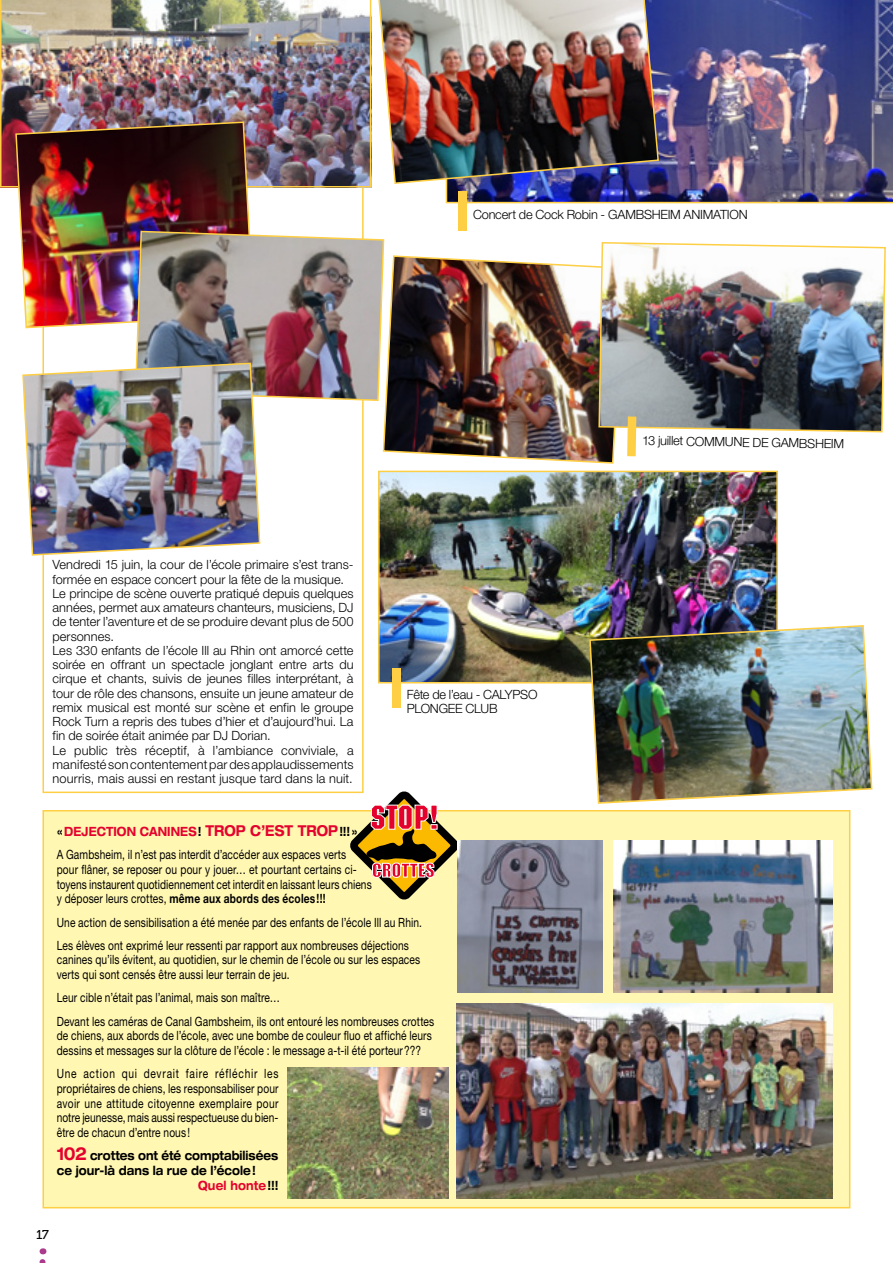
<style>
.page{position:relative;width:893px;height:1263px;background:#fff}
.page>*{position:absolute;margin:0;border:0;box-sizing:border-box;transform-origin:0 0}
.t1{font:17.4px "Impact";color:#e4022d}
.t2{font:12.75px/14.7px "Ford";letter-spacing:.01em;color:#000;scale:.8 1}
.t3{font:300 12.75px/14.2px "Ford";letter-spacing:.005em;color:#000}
.t4{font:700 expanded 12.75px "Ford";color:#000;scale:.8 1}
.t5{font:300 12.75px "Ford";letter-spacing:-.015em;color:#000}
.t6{font:300 12.75px/14.2px "Ford";letter-spacing:-.02em;color:#000}
.t7{font:700 expanded 12.75px "Ford";letter-spacing:.015em;color:#e4032e;scale:.8 1}
.t8{font:12.75px "Museo 500";color:#000}
.s1{font-weight:700;font-stretch:expanded}
.s2{font-weight:700;font-stretch:expanded;color:#e4032e}
.s3{font-weight:700;font-stretch:expanded;font-size:15px;color:#e4032e}
.s4{font-weight:700}
.s5{font-size:18px;color:#e4032e}
.s6{color:#000}
</style>
<div class="page">
<svg style="left:40px;top:1248px;width:6px;height:15px"></svg>
<div style="left:43px;top:811px;width:807px;height:397px;background:#fff7b2"></div>
<div style="left:43px;top:810px;width:807px;height:398px;border:2px solid #fecf44"></div>
<svg style="left:350px;top:791px;width:108px;height:108px"></svg>
<img style="left:456px;top:1003px;width:376px;height:195px">
<img style="left:457px;top:840px;width:145px;height:152px">
<img style="left:613px;top:840px;width:219px;height:153px">
<img style="left:287px;top:1068px;width:162px;height:130px">
<img style="left:446px;top:0;width:447px;height:203px">
<img style="left:378px;top:0;width:282px;height:185px">
<img style="left:0;top:0;width:371px;height:187px">
<img style="left:382px;top:255px;width:233px;height:209px">
<img style="left:598px;top:242px;width:288px;height:191px">
<img style="left:381px;top:474px;width:394px;height:206px">
<div style="left:378px;top:471px;width:400px;height:212px;border:2px solid #fecf44"></div>
<img style="left:588px;top:624px;width:285px;height:180px">
<div style="left:458px;top:191px;width:9px;height:39px;background:#fecf44"></div>
<svg style="left:627px;top:416px;width:9px;height:40px"></svg>
<div style="left:392px;top:668px;width:8px;height:39px;background:#fecf44"></div>
<img style="left:15px;top:121px;width:240px;height:208px">
<img style="left:134px;top:230px;width:251px;height:172px">
<img style="left:22px;top:362px;width:239px;height:194px">
<p class="t5" style="left:473px;top:207px;width:276px">Concert de Cock Robin - GAMBSHEIM ANIMATION</p>
<p class="t3" style="left:53px;top:557px;width:303px">Vendredi 15 juin, la cour de l’école primaire s’est trans&shy;formée en espace concert pour la fête de la musique.<br>Le principe de scène ouverte pratiqué depuis quelques années, permet aux amateurs chanteurs, musiciens, DJ de tenter l’aventure et de se produire devant plus de 500 personnes.<br>Les 330 enfants de l’école Ill au Rhin ont amorcé cette soirée en offrant un spectacle jonglant entre arts du cirque et chants, suivis de jeunes filles interprétant, à tour de rôle des chansons, ensuite un jeune amateur de remix musical est monté sur scène et enfin le groupe Rock Turn a repris des tubes d’hier et d’aujourd’hui. La fin de soirée était animée par DJ Dorian.<br>Le public très réceptif, à l’ambiance conviviale, a manifesté son contentement par des applaudissements nourris, mais aussi en restant jusque tard dans la nuit.</p>
<p class="t6" style="left:407px;top:687px;width:132px">Fête de l’eau - CALYPSO<br>PLONGEE CLUB</p>
<p class="t2" style="left:57px;top:820px;width:378px;line-height:23.2px"><span class="s1">«</span> <span class="s2">DEJECTION CANINES</span> <span class="s1">!</span> <span class="s3">TROP C’EST TROP</span> <span class="s1">!!! »<br></span>A Gambsheim, il n’est pas interdit d’accéder aux espaces verts</p>
<p class="t2" style="left:57px;top:862px;width:395px">pour flâner, se reposer ou pour y jouer… et pourtant certains ci&shy;toyens instaurent quotidiennement cet interdit en laissant leurs chiens y déposer leurs crottes, <span class="s4">même aux abords des écoles!!!</span></p>
<p class="t2" style="left:57px;top:910px;width:458px;line-height:23.2px">Une action de sensibilisation a été menée par des enfants de l’école Ill au Rhin.<br>Les élèves ont exprimé leur ressenti par rapport aux nombreuses déjections</p>
<p class="t2" style="left:57px;top:952px;width:456px">canines qu’ils évitent, au quotidien, sur le chemin de l’école ou sur les espaces verts qui sont censés être aussi leur terrain de jeu.</p>
<p class="t2" style="left:57px;top:986px;width:473px;line-height:23.2px">Leur cible n’était pas l’animal, mais son maître…<br>Devant les caméras de Canal Gambsheim, ils ont entouré les nombreuses crottes</p>
<p class="t2" style="left:57px;top:1028px;width:471px">de chiens, aux abords de l’école, avec une bombe de couleur fluo et affiché leurs dessins et messages sur la clôture de l’école : le message a-t-il été porteur???</p>
<p class="t2" style="left:57px;top:1066px;width:279px;text-align:justify">Une action qui devrait faire réfléchir les propriétaires de chiens, les responsabiliser pour avoir une attitude citoyenne exemplaire pour notre jeunesse, mais aussi respectueuse du bien&shy;être de chacun d’entre nous!</p>
<p class="t4" style="left:57px;top:1148px;width:278px"><span class="s5">102</span> crottes ont été comptabilisées</p>
<p class="t4" style="left:57px;top:1162px;width:250px">ce jour-là dans la rue de l’école !</p>
<p class="t7" style="left:198px;top:1177px;width:102px">Quel honte <span class="s6">!!!</span></p>
<h1 class="t1" style="left:372px;top:857px;width:64px">CROTTES</h1>
<p class="t8" style="left:36px;top:1227px;width:14px">17</p>
<p class="t3" style="left:642px;top:433px;width:203px;rotate:1deg">13 juillet COMMUNE DE GAMBSHEIM</p>
</div>
